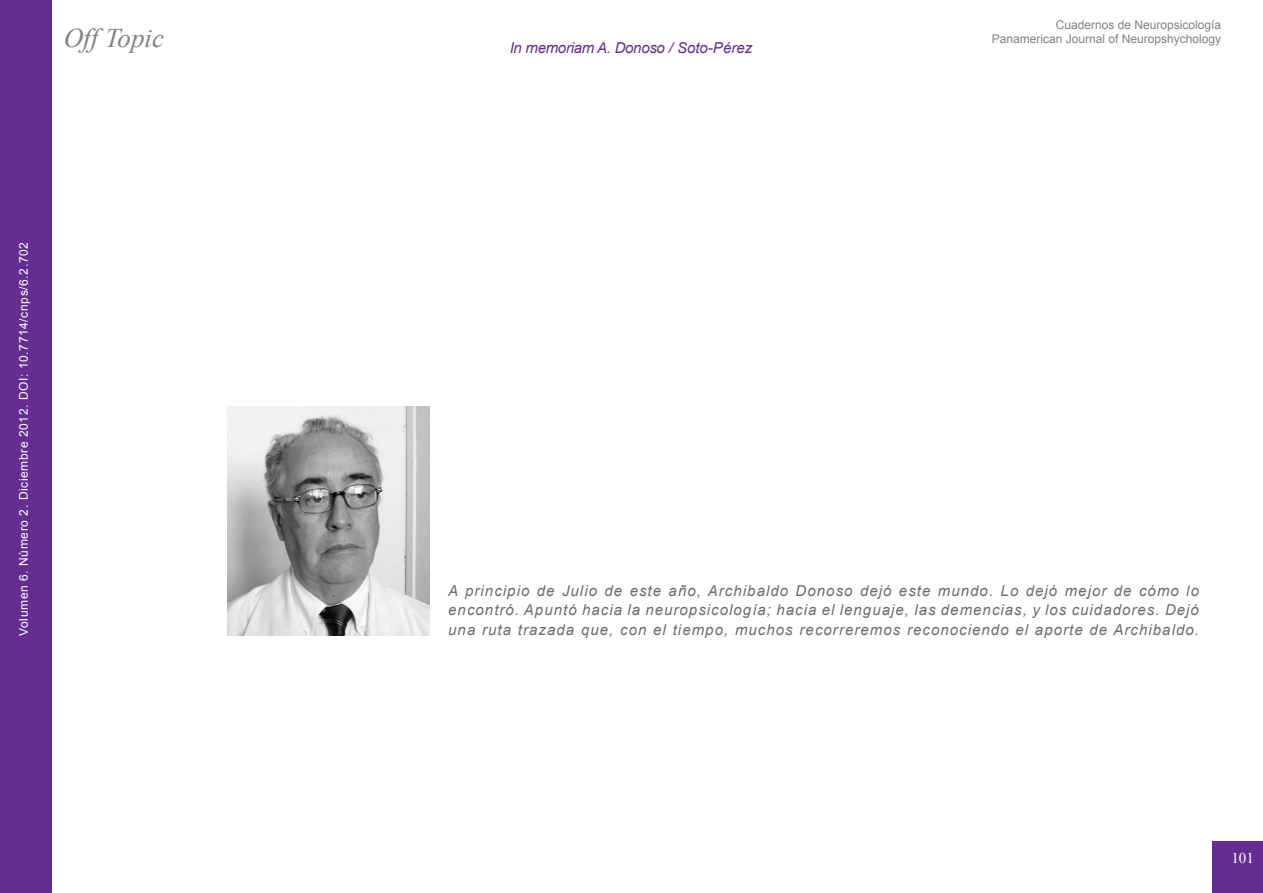
<style>
.page{position:relative;width:1263px;height:893px;background:#fff}
.page>*{position:absolute;margin:0;border:0;box-sizing:border-box;transform-origin:0 0}
.t1{font:italic 27px "Times New Roman";color:#808285}
.t2{font:italic 15px/19.5px "Arial";letter-spacing:.07em;color:#6c6d70}
.t3{font:italic 15px "Arial";letter-spacing:-.02em;color:#652d91}
.t4{font:15px "Times New Roman";color:#fff}
.t5{font:12px "Arial";color:#808285}
.t6{font:12px "Arial";letter-spacing:.05em;color:#fff}
</style>
<div class="page">
<div style="left:0;top:0;width:51px;height:893px;background:#652d91"></div>
<div style="left:1212px;top:842px;width:51px;height:51px;background:#652d91"></div>
<img style="left:228px;top:406px;width:201px;height:230px">
<p class="t5" style="left:1056px;top:17px;width:167px">Cuadernos de Neuropsicología</p>
<p class="t1" style="left:64px;top:20px;width:102px">Off Topic</p>
<p class="t5" style="left:992px;top:31px;width:231px">Panamerican Journal of Neuropshychology</p>
<p class="t3" style="left:510px;top:38px;width:244px">In memoriam A. Donoso / Soto-Pérez</p>
<p class="t6" style="left:16px;top:636px;width:395px;rotate:-90deg">Volumen 6. Número 2. Diciembre 2012. DOI: 10.7714/cnps/6.2.702</p>
<p class="t2" style="left:448px;top:581px;width:752px">A principio de Julio de este año, Archibaldo Donoso dejó este mundo. Lo dejó mejor de cómo lo encontró. Apuntó hacia la neuropsicología; hacia el lenguaje, las demencias, y los cuidadores. Dejó</p>
<p class="t2" style="left:448px;top:620px;width:752px">una ruta trazada que, con el tiempo, muchos recorreremos reconociendo el aporte de Archibaldo.</p>
<p class="t4" style="left:1231px;top:848px;width:24px">101</p>
</div>
